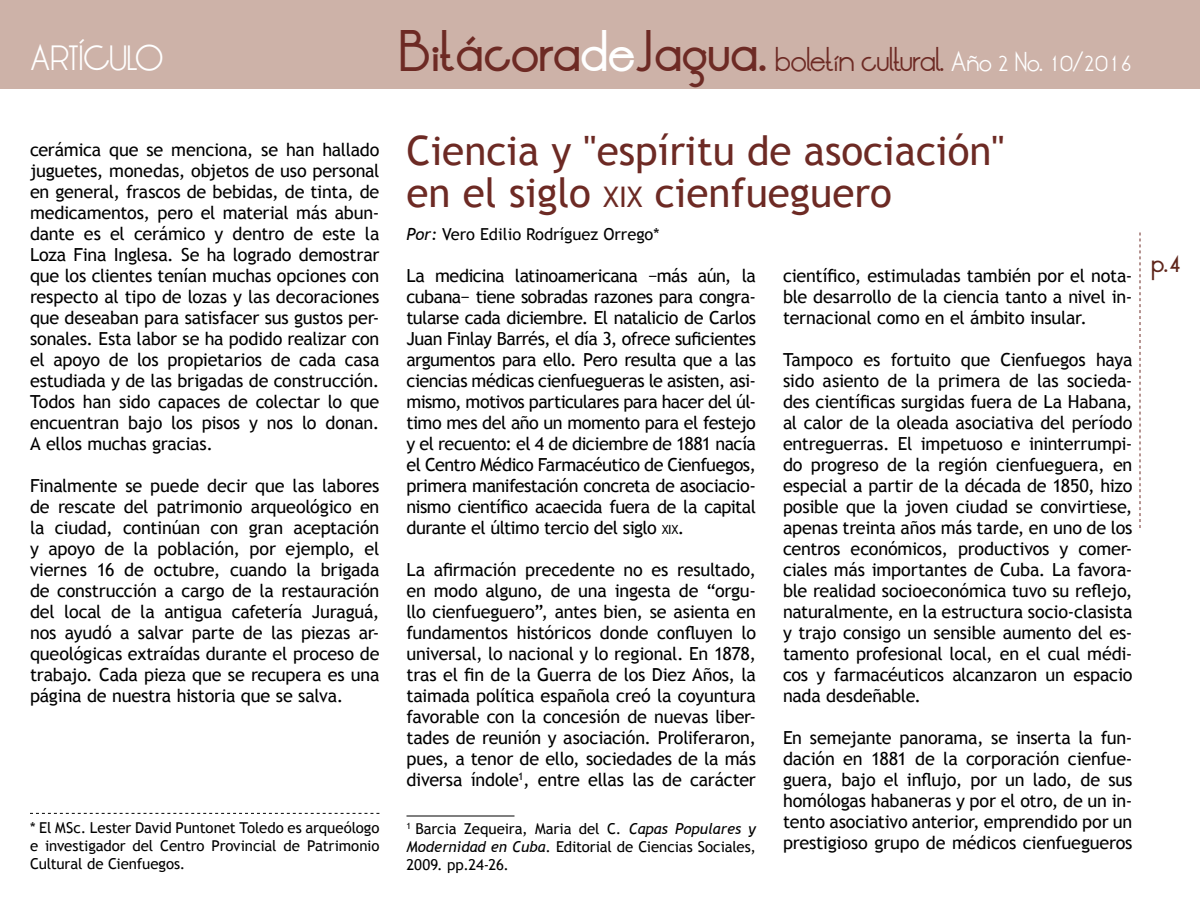
<style>
.page{position:relative;width:1200px;height:900px;background:#fff}
.page>*{position:absolute;margin:0;border:0;box-sizing:border-box;transform-origin:0 0}
.t1{font:40.5px/42px "Trebuchet MS";color:#6d2a24}
.t2{font:27px "LT Oksana";color:#fff}
.t3{font:26.4px "LT Oksana";letter-spacing:-.025em;color:#6d2a24}
.t4{font:500 21px "LT Oksana";color:#5f261b}
.t5{font:18px/21px "Trebuchet MS";letter-spacing:-.015em;color:#000;text-align:justify}
.t6{font:16.5px "Trebuchet MS";color:#000}
.t7{font:15px/18px "Trebuchet MS";letter-spacing:-.01em;color:#000;text-align:justify}
.s1{font-weight:500;font-size:44.1px}
.s2{font-weight:500;font-size:44.1px;color:#fff}
.s3{font-size:21px;color:#fff}
.s4{font-size:28.35px}
.s5{font-style:italic}
.s6{font-size:12.6px}
</style>
<div class="page">
<div style="left:0;top:0;width:1200px;height:88px;background:#cdb2a8"></div>
<svg style="left:1140px;top:232px;width:1px;height:296px"></svg>
<svg style="left:30px;top:813px;width:350px;height:1px"></svg>
<hr style="left:406px;top:816px;width:108px;height:1px;background:#000">
<h2 class="t2" style="left:30px;top:37px;width:18px">artículo</h2>
<h3 class="t3" style="left:399px;top:40px;width:735px"><span class="s1">Bitácora</span><span class="s2">de</span><span class="s1">Jagua.</span> boletín cultural. <span class="s3">Año 2 No. 10/2016</span></h3>
<p class="t5" style="left:30px;top:139px;width:351px">cerámica que se menciona, se han hallado juguetes, monedas, objetos de uso personal en general, frascos de bebidas, de tinta, de medicamentos, pero el material más abun&shy;dante es el cerámico y dentro de este la Loza Fina Inglesa. Se ha logrado demostrar que los clientes tenían muchas opciones con respecto al tipo de lozas y las decoraciones que deseaban para satisfacer sus gustos per&shy;sonales. Esta labor se ha podido realizar con el apoyo de los propietarios de cada casa estudiada y de las brigadas de construcción.<br>Todos han sido capaces de colectar lo que encuentran bajo los pisos y nos lo donan.<br>A ellos muchas gracias.</p>
<p class="t5" style="left:30px;top:475px;width:351px">Finalmente se puede decir que las labores de rescate del patrimonio arqueológico en la ciudad, continúan con gran aceptación y apoyo de la población, por ejemplo, el viernes 16 de octubre, cuando la brigada de construcción a cargo de la restauración del local de la antigua cafetería Juraguá, nos ayudó a salvar parte de las piezas ar&shy;queológicas extraídas durante el proceso de trabajo. Cada pieza que se recupera es una página de nuestra historia que se salva.</p>
<p class="t7" style="left:30px;top:819px;width:351px">* El MSc. Lester David Puntonet Toledo es arqueólogo e investigador del Centro Provincial de Patrimonio Cultural de Cienfuegos.</p>
<h1 class="t1" style="left:406px;top:130px;width:600px">Ciencia y "espíritu de asociación" en el siglo <span class="s4">XIX</span> cienfueguero</h1>
<p class="t6" style="left:406px;top:225px;width:255px"><span class="s5">Por:</span> Vero Edilio Rodríguez Orrego*</p>
<p class="t5" style="left:406px;top:265px;width:351px">La medicina latinoamericana −más aún, la cubana− tiene sobradas razones para congra&shy;tularse cada diciembre. El natalicio de Carlos Juan Finlay Barrés, el día 3, ofrece suficientes argumentos para ello. Pero resulta que a las ciencias médicas cienfuegueras le asisten, asi&shy;mismo, motivos particulares para hacer del úl&shy;timo mes del año un momento para el festejo y el recuento: el 4 de diciembre de 1881 nacía el Centro Médico Farmacéutico de Cienfuegos, primera manifestación concreta de asociacio&shy;nismo científico acaecida fuera de la capital durante el último tercio del siglo <span class="s6">XIX</span>.</p>
<p class="t5" style="left:407px;top:559px;width:351px">La afirmación precedente no es resultado, en modo alguno, de una ingesta de “orgu&shy;llo cienfueguero”, antes bien, se asienta en fundamentos históricos donde confluyen lo universal, lo nacional y lo regional. En 1878, tras el fin de la Guerra de los Diez Años, la taimada política española creó la coyuntura favorable con la concesión de nuevas liber&shy;tades de reunión y asociación. Proliferaron, pues, a tenor de ello, sociedades de la más diversa índole<sup>1</sup>, entre ellas las de carácter</p>
<p class="t7" style="left:406px;top:820px;width:351px"><sup>1</sup> Barcia Zequeira, Maria del C. <span class="s5">Capas Populares y Modernidad en Cuba</span>. Editorial de Ciencias Sociales, 2009. pp.24-26.</p>
<p class="t5" style="left:783px;top:265px;width:351px">científico, estimuladas también por el nota&shy;ble desarrollo de la ciencia tanto a nivel in&shy;ternacional como en el ámbito insular.</p>
<p class="t5" style="left:783px;top:349px;width:351px">Tampoco es fortuito que Cienfuegos haya sido asiento de la primera de las socieda&shy;des científicas surgidas fuera de La Habana, al calor de la oleada asociativa del período entreguerras. El impetuoso e ininterrumpi&shy;do progreso de la región cienfueguera, en especial a partir de la década de 1850, hizo posible que la joven ciudad se convirtiese, apenas treinta años más tarde, en uno de los centros económicos, productivos y comer&shy;ciales más importantes de Cuba. La favora&shy;ble realidad socioeconómica tuvo su reflejo, naturalmente, en la estructura socio-clasista y trajo consigo un sensible aumento del es&shy;tamento profesional local, en el cual médi&shy;cos y farmacéuticos alcanzaron un espacio nada desdeñable.</p>
<p class="t5" style="left:783px;top:727px;width:351px">En semejante panorama, se inserta la fun&shy;dación en 1881 de la corporación cienfue&shy;guera, bajo el influjo, por un lado, de sus homólogas habaneras y por el otro, de un in&shy;tento asociativo anterior, emprendido por un prestigioso grupo de médicos cienfuegueros</p>
<p class="t4" style="left:1151px;top:246px;width:31px">p.4</p>
</div>
